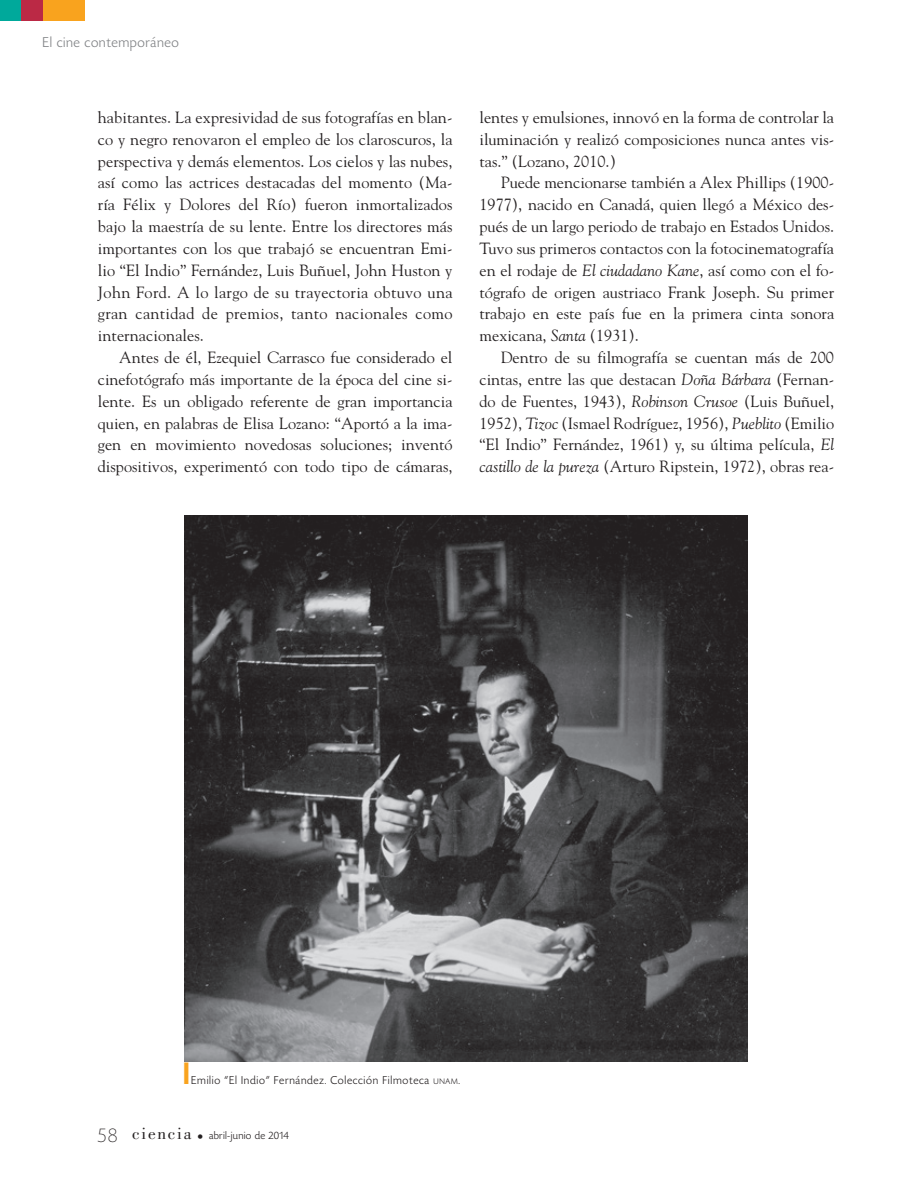
<style>
.page{position:relative;width:915px;height:1191px;background:#fff}
.page>*{position:absolute;margin:0;border:0;box-sizing:border-box;transform-origin:0 0}
.t1{font:16.2px/21.8px "Goudy";color:#231f20;text-align:justify}
.t2{font:300 15px "Today HEF";letter-spacing:.04em;color:#808285}
.t3{font:300 12px "Today HEF";letter-spacing:.06em;color:#231f20}
.t4{font:300 11.25px "Today HEF";letter-spacing:.03em;color:#231f20}
.s1{font-style:italic}
.s2{color:#f9a31e}
.s3{font-size:8.4px}
.s4{font-style:inherit}
.s5{font-weight:200;font-size:21px}
.s6{font-family:"Bodoni";font-weight:400;font-size:17.25px}
.s7{font-weight:200;font-size:13.5px}
</style>
<div class="page">
<div style="left:0;top:0;width:21px;height:21px;background:#00a99b"></div>
<div style="left:43px;top:0;width:42px;height:21px;background:#f9a31e"></div>
<div style="left:21px;top:0;width:22px;height:21px;background:#bb2945"></div>
<img style="left:184px;top:516px;width:563px;height:545px">
<p class="t2" style="left:43px;top:34px;width:138px">El cine contemporáneo</p>
<p class="t1" style="left:98px;top:106px;width:356px">habitantes. La expresividad de sus fotografías en blan&shy;co y negro renovaron el empleo de los claroscuros, la perspectiva y demás elementos. Los cielos y las nubes, así como las actrices destacadas del momento (Ma&shy;ría Félix y Dolores del Río) fueron inmortalizados bajo la maestría de su lente. Entre los directores más importantes con los que trabajó se encuentran Emi&shy;lio “El Indio” Fernández, Luis Buñuel, John Huston y John Ford. A lo largo de su trayectoria obtuvo una gran cantidad de premios, tanto nacionales como internacionales.</p>
<p class="t1" style="left:98px;top:346px;width:356px;text-align:left;text-indent:21px">Antes de él, Ezequiel Carrasco fue considerado el cinefotógrafo más importante de la época del cine si&shy;lente. Es un obligado referente de gran importancia quien, en palabras de Elisa Lozano: “Aportó a la ima&shy;gen en movimiento novedosas soluciones; inventó dispositivos, experimentó con todo tipo de cámaras,</p>
<p class="t1" style="left:479px;top:106px;width:356px">lentes y emulsiones, innovó en la forma de controlar la iluminación y realizó composiciones nunca antes vis&shy;tas.” (Lozano, 2010.)</p>
<p class="t1" style="left:479px;top:171px;width:356px;text-indent:21px">Puede mencionarse también a Alex Phillips (1900- 1977), nacido en Canadá, quien llegó a México des&shy;pués de un largo periodo de trabajo en Estados Unidos.<br>Tuvo sus primeros contactos con la fotocinematografía en el rodaje de <span class="s1">El ciudadano Kane</span>, así como con el fo&shy;tógrafo de origen austriaco Frank Joseph. Su primer trabajo en este país fue en la primera cinta sonora mexicana, <span class="s1">Santa</span> (1931).</p>
<p class="t1" style="left:479px;top:346px;width:356px;text-indent:21px">Dentro de su filmografía se cuentan más de 200 cintas, entre las que destacan <span class="s1">Doña Bárbara</span> (Fernan&shy;do de Fuentes, 1943), <span class="s1">Robinson Crusoe</span> (Luis Buñuel, 1952), <span class="s1">Tizoc</span> (Ismael Rodríguez, 1956), <span class="s1">Pueblito</span> (Emilio “El Indio” Fernández, 1961) y, su última película, <span class="s1">El castillo de la pureza</span> (Arturo Ripstein, 1972), obras rea-</p>
<p class="t3" style="left:184px;top:1073px;width:277px"><span class="s2">■</span> Emilio “El Indio” Fernández. Colección Filmoteca <span class="s3">UNAM</span><span class="s4">.</span></p>
<p class="t4" style="left:98px;top:1129px;width:192px"><span class="s5">58</span> <span class="s6">ciencia</span> <span class="s7">•</span> abril-junio de 2014</p>
</div>
